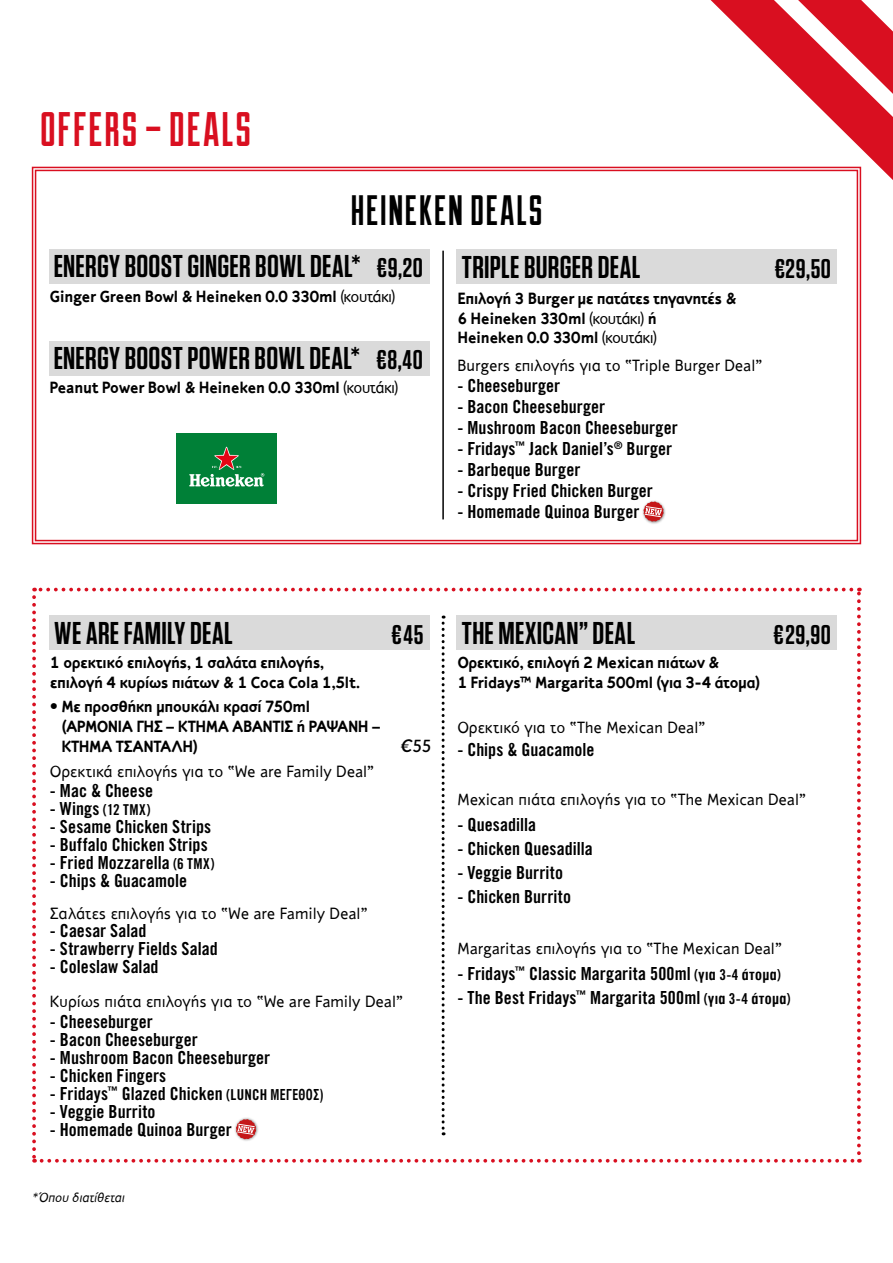
<style>
.page{position:relative;width:893px;height:1263px;background:#fff}
.page>*{position:absolute;margin:0;border:0;box-sizing:border-box;transform-origin:0 0}
.t1{font:48.45px "Duke Fill";letter-spacing:.035em;color:#d90f20}
.t2{font:42.45px "Duke Fill";letter-spacing:.03em;color:#000}
.t3{font:600 31.5px "Tungsten";letter-spacing:.01em;color:#000}
.t4{font:600 27px "Tungsten";letter-spacing:.02em;color:#000}
.t5{font:18px "Trade Gothic LT Std Bd Cn 20";color:#000}
.t6{font:italic 500 18px "Brandon Grotesque";color:#000}
.t7{font:700 16.5px/19.8px "PF Textbook";letter-spacing:-.03em;color:#000}
.t8{font:16.5px "PF Textbook";letter-spacing:-.005em;color:#000}
.t9{font:15px "Trade Gothic LT Std Bd Cn 20";color:#000}
.t10{font:italic 13.5px "PF Textbook";letter-spacing:-.01em;color:#000}
.s1{font-size:27px}
.s2{font-weight:400}
.s3{font-family:"Trade Gothic Bold Cond Twenty";font-weight:400}
.s4{font-size:18px}
.s5{font-size:15px}
.s6{font-family:"UB Helvetica Cond Bold";font-size:15px}
</style>
<div class="page">
<svg style="left:711px;top:0;width:182px;height:180px"></svg>
<svg style="left:32px;top:597px;width:4px;height:565px"></svg>
<svg style="left:42px;top:1159px;width:818px;height:3px"></svg>
<svg style="left:857px;top:588px;width:4px;height:565px"></svg>
<svg style="left:34px;top:588px;width:817px;height:3px"></svg>
<div style="left:49px;top:615px;width:381px;height:35px;background:#dadada"></div>
<div style="left:234px;top:1117px;width:25px;height:25px;background:#000;opacity:.51"></div>
<svg style="left:236px;top:1119px;width:20px;height:20px"></svg>
<img style="left:238px;top:1125px;width:16px;height:8px">
<div style="left:457px;top:615px;width:380px;height:35px;background:#dadada"></div>
<svg style="left:442px;top:615px;width:3px;height:520px"></svg>
<svg style="left:31px;top:166px;width:831px;height:379px"></svg>
<div style="left:49px;top:249px;width:381px;height:34px;background:#dadada"></div>
<div style="left:49px;top:341px;width:381px;height:34px;background:#dadada"></div>
<div style="left:457px;top:249px;width:380px;height:34px;background:#dadada"></div>
<div style="left:642px;top:499px;width:24px;height:25px;background:#000;opacity:.51"></div>
<svg style="left:643px;top:501px;width:21px;height:21px"></svg>
<img style="left:645px;top:508px;width:17px;height:7px">
<hr style="left:442px;top:251px;width:2px;height:268px;background:#000">
<div style="left:177px;top:434px;width:100px;height:70px;background:#008037"></div>
<svg style="left:189px;top:447px;width:75px;height:40px"></svg>
<h1 class="t1" style="left:40px;top:101px;width:213px">OFFERS – DEALS</h1>
<h2 class="t2" style="left:350px;top:185px;width:194px">HEINEKEN DEALS</h2>
<h3 class="t3" style="left:54px;top:250px;width:371px">ENERGY BOOST GINGER BOWL DEAL* <span class="s1">€9,20</span></h3>
<p class="t7" style="left:49px;top:286px;width:348px">Ginger Green Bowl &amp; Heineken 0.0 330ml <span class="s2">(κουτάκι)</span></p>
<h3 class="t3" style="left:54px;top:342px;width:371px">ENERGY BOOST POWER BOWL DEAL* <span class="s1">€8,40</span></h3>
<p class="t7" style="left:49px;top:378px;width:351px">Peanut Power Bowl &amp; Heineken 0.0 330ml <span class="s2">(κουτάκι)</span></p>
<h3 class="t3" style="left:462px;top:250px;width:180px">TRIPLE BURGER DEAL</h3>
<h3 class="t4" style="left:775px;top:254px;width:58px">€29,50</h3>
<p class="t7" style="left:457px;top:288px;width:281px">Επιλογή 3 Burger με πατάτες τηγανητές &amp;<br>6 Heineken 330ml <span class="s2">(κουτάκι)</span> ή<br>Heineken 0.0 330ml <span class="s2">(κουτάκι)</span></p>
<p class="t8" style="left:457px;top:356px;width:306px">Burgers επιλογής για το “Triple Burger Deal”</p>
<p class="t5" style="left:457px;top:374px;width:104px">- Cheeseburger</p>
<p class="t5" style="left:457px;top:395px;width:149px">- Bacon Cheeseburger</p>
<p class="t5" style="left:457px;top:416px;width:222px">- Mushroom Bacon Cheeseburger</p>
<p class="t5" style="left:457px;top:437px;width:216px">- Fridays<sup>™</sup> Jack Daniel’s<sup>®</sup> Burger</p>
<p class="t5" style="left:457px;top:458px;width:124px">- Barbeque Burger</p>
<p class="t5" style="left:457px;top:479px;width:197px">- Crispy Fried Chicken Burger</p>
<p class="t5" style="left:457px;top:500px;width:184px">- Homemade Quinoa Burger</p>
<h3 class="t3" style="left:54px;top:617px;width:180px">WE ARE FAMILY DEAL</h3>
<h3 class="t4" style="left:391px;top:621px;width:33px">€45</h3>
<p class="t7" style="left:50px;top:653px;width:312px">1 ορεκτικό επιλογής, 1 σαλάτα επιλογής, επιλογή 4 κυρίως πιάτων &amp; 1 Coca Cola 1,5lt.</p>
<p class="t7" style="left:61px;top:697px;width:321px;text-indent:-11px"><span class="s3">•</span> Με προσθήκη μπουκάλι κρασί 750ml (ΑΡΜΟΝΙΑ ΓΗΣ – ΚΤΗΜΑ ΑΒΑΝΤΙΣ ή ΡΑΨΑΝΗ –<br>ΚΤΗΜΑ ΤΣΑΝΤΑΛΗ)</p>
<p class="t6" style="left:400px;top:733px;width:32px">€55</p>
<p class="t8" style="left:50px;top:762px;width:326px">Ορεκτικά επιλογής για το “We are Family Deal”</p>
<p class="t5" style="left:50px;top:780px;width:105px">- Mac &amp; Cheese</p>
<p class="t9" style="left:50px;top:801px;width:102px"><span class="s4">- Wings</span> (12 TMX)</p>
<p class="t5" style="left:50px;top:816px;width:163px">- Sesame Chicken Strips</p>
<p class="t5" style="left:50px;top:834px;width:159px">- Buffalo Chicken Strips</p>
<p class="t5" style="left:50px;top:852px;width:166px">- Fried Mozzarella <span class="s5">(6 TMX)</span></p>
<p class="t5" style="left:50px;top:870px;width:139px">- Chips &amp; Guacamole</p>
<p class="t8" style="left:50px;top:904px;width:319px">Σαλάτες επιλογής για το “We are Family Deal”</p>
<p class="t5" style="left:50px;top:920px;width:98px">- Caesar Salad</p>
<p class="t5" style="left:50px;top:938px;width:169px">- Strawberry Fields Salad</p>
<p class="t5" style="left:50px;top:956px;width:110px">- Coleslaw Salad</p>
<p class="t8" style="left:50px;top:992px;width:354px">Κυρίως πιάτα επιλογής για το “We are Family Deal”</p>
<p class="t5" style="left:50px;top:1010px;width:104px">- Cheeseburger</p>
<p class="t5" style="left:50px;top:1028px;width:149px">- Bacon Cheeseburger</p>
<p class="t5" style="left:50px;top:1046px;width:222px">- Mushroom Bacon Cheeseburger</p>
<p class="t5" style="left:50px;top:1064px;width:118px">- Chicken Fingers</p>
<p class="t5" style="left:50px;top:1082px;width:275px">- Fridays<sup>™</sup> Glazed Chicken <span class="s5">(LUNCH</span> <span class="s6">ΜΕΓΕΘΟΣ)</span></p>
<p class="t5" style="left:50px;top:1100px;width:107px">- Veggie Burrito</p>
<p class="t5" style="left:50px;top:1118px;width:184px">- Homemade Quinoa Burger</p>
<p class="t10" style="left:32px;top:1190px;width:94px">*Όπου διατίθεται</p>
<h3 class="t3" style="left:462px;top:617px;width:175px">THE MEXICAN” DEAL</h3>
<h3 class="t4" style="left:773px;top:621px;width:59px">€29,90</h3>
<p class="t7" style="left:457px;top:653px;width:304px">Ορεκτικό, επιλογή 2 Mexican πιάτων &amp;<br>1 Fridays™ Margarita 500ml (για 3-4 άτομα)</p>
<p class="t8" style="left:457px;top:717px;width:249px">Ορεκτικό για το “The Mexican Deal”</p>
<p class="t5" style="left:457px;top:739px;width:139px">- Chips &amp; Guacamole</p>
<p class="t8" style="left:457px;top:790px;width:350px">Mexican πιάτα επιλογής για το “The Mexican Deal”</p>
<p class="t5" style="left:457px;top:814px;width:80px">- Quesadilla</p>
<p class="t5" style="left:457px;top:838px;width:137px">- Chicken Quesadilla</p>
<p class="t5" style="left:457px;top:862px;width:107px">- Veggie Burrito</p>
<p class="t5" style="left:457px;top:886px;width:115px">- Chicken Burrito</p>
<p class="t8" style="left:457px;top:939px;width:326px">Margaritaς επιλογής για το “The Mexican Deal”</p>
<p class="t5" style="left:457px;top:963px;width:325px">- Fridays<sup>™</sup> Classic Margarita 500ml <span class="s5">(</span><span class="s6">για</span> <span class="s5">3-4</span> <span class="s6">άτομα</span><span class="s5">)</span></p>
<p class="t5" style="left:457px;top:987px;width:335px">- The Best Fridays<sup>™</sup> Margarita 500ml <span class="s5">(</span><span class="s6">για</span> <span class="s5">3-4</span> <span class="s6">άτομα</span><span class="s5">)</span></p>
</div>
